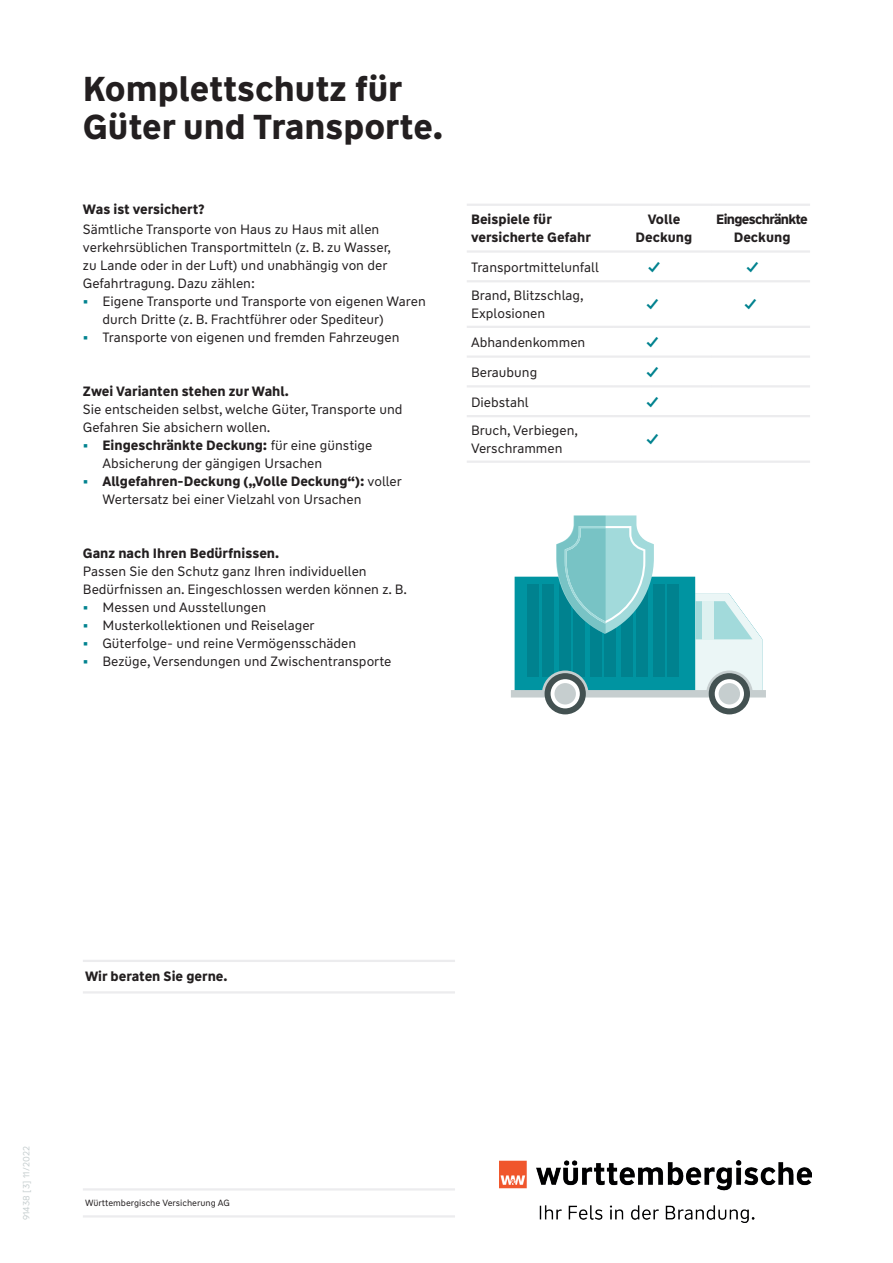
<style>
.page{position:relative;width:893px;height:1263px;background:#fff}
.page>*{position:absolute;margin:0;border:0;box-sizing:border-box;transform-origin:0 0}
.t1{font:700 34.5px/38.2px "WW Type";color:#231f20}
.t2{font:13.5px/18px "WW Type";color:#231f20}
.t3{font:700 13.5px/18px "WW Type";color:#231f20}
.t4{font:700 13.5px/18px "WW Type";letter-spacing:-.05em;color:#231f20;text-align:center}
.t5{font:700 13.5px "WW Type";color:#00828f}
.t6{font:9px "WW Type";color:#231f20}
.t7{font:9px "WW Type";letter-spacing:.01em;color:#c6cecf}
.s1{font-weight:700;color:#00828f}
.s2{font-weight:700}
</style>
<div class="page">
<hr style="left:83px;top:960px;width:372px;height:2px;background:#ececee">
<hr style="left:83px;top:991px;width:372px;height:2px;background:#ececee">
<hr style="left:83px;top:1188px;width:372px;height:2px;background:#ececee">
<hr style="left:83px;top:1215px;width:372px;height:2px;background:#ececee">
<hr style="left:467px;top:204px;width:147px;height:2px;background:#ececee">
<hr style="left:614px;top:204px;width:98px;height:2px;background:#ececee">
<hr style="left:712px;top:204px;width:98px;height:2px;background:#ececee">
<hr style="left:467px;top:250px;width:147px;height:3px;background:#ececee">
<hr style="left:614px;top:250px;width:98px;height:3px;background:#ececee">
<hr style="left:712px;top:250px;width:98px;height:3px;background:#ececee">
<hr style="left:467px;top:280px;width:147px;height:2px;background:#ececee">
<hr style="left:614px;top:280px;width:98px;height:2px;background:#ececee">
<hr style="left:712px;top:280px;width:98px;height:2px;background:#ececee">
<hr style="left:467px;top:326px;width:147px;height:2px;background:#ececee">
<hr style="left:614px;top:326px;width:98px;height:2px;background:#ececee">
<hr style="left:712px;top:326px;width:98px;height:2px;background:#ececee">
<hr style="left:467px;top:355px;width:147px;height:3px;background:#ececee">
<hr style="left:614px;top:355px;width:98px;height:3px;background:#ececee">
<hr style="left:712px;top:355px;width:98px;height:3px;background:#ececee">
<hr style="left:467px;top:385px;width:147px;height:2px;background:#ececee">
<hr style="left:614px;top:385px;width:98px;height:2px;background:#ececee">
<hr style="left:712px;top:385px;width:98px;height:2px;background:#ececee">
<hr style="left:467px;top:415px;width:147px;height:2px;background:#ececee">
<hr style="left:614px;top:415px;width:98px;height:2px;background:#ececee">
<hr style="left:712px;top:415px;width:98px;height:2px;background:#ececee">
<hr style="left:467px;top:461px;width:147px;height:2px;background:#ececee">
<hr style="left:614px;top:461px;width:98px;height:2px;background:#ececee">
<hr style="left:712px;top:461px;width:98px;height:2px;background:#ececee">
<img style="left:499px;top:1160px;width:312px;height:63px">
<svg style="left:511px;top:515px;width:255px;height:199px"></svg>
<h1 class="t1" style="left:83px;top:70px;width:362px">Komplettschutz für<br>Güter und Transporte.</h1>
<p class="t3" style="left:83px;top:200px;width:123px">Was ist versichert?</p>
<p class="t2" style="left:83px;top:220px;width:310px">Sämtliche Transporte von Haus zu Haus mit allen verkehrsüblichen Transportmitteln (z. B. zu Wasser, zu Lande oder in der Luft) und unabhängig von der Gefahrtragung. Dazu zählen:</p>
<p class="t2" style="left:102px;top:292px;width:325px;text-indent:-19px"><span class="s1">•</span> Eigene Transporte und Transporte von eigenen Waren durch Dritte (z. B. Frachtführer oder Spediteur)</p>
<p class="t2" style="left:83px;top:328px;width:318px"><span class="s1">•</span> Transporte von eigenen und fremden Fahrzeugen</p>
<p class="t3" style="left:83px;top:382px;width:207px">Zwei Varianten stehen zur Wahl.</p>
<p class="t2" style="left:83px;top:400px;width:321px">Sie entscheiden selbst, welche Güter, Transporte und<br>Gefahren Sie absichern wollen.</p>
<p class="t2" style="left:102px;top:436px;width:272px;text-indent:-19px"><span class="s1">•</span> <span class="s2">Eingeschränkte Deckung:</span> für eine günstige<br>Absicherung der gängigen Ursachen</p>
<p class="t2" style="left:102px;top:472px;width:301px;text-indent:-19px"><span class="s1">•</span> <span class="s2">Allgefahren-Deckung („Volle Deckung“):</span> voller<br>Wertersatz bei einer Vielzahl von Ursachen</p>
<p class="t3" style="left:83px;top:544px;width:198px">Ganz nach Ihren Bedürfnissen.</p>
<p class="t2" style="left:83px;top:562px;width:326px">Passen Sie den Schutz ganz Ihren individuellen<br>Bedürfnissen an. Eingeschlossen werden können z. B.</p>
<p class="t2" style="left:83px;top:598px;width:185px"><span class="s1">•</span> Messen und Ausstellungen</p>
<p class="t2" style="left:83px;top:616px;width:233px"><span class="s1">•</span> Musterkollektionen und Reiselager</p>
<p class="t2" style="left:83px;top:634px;width:275px"><span class="s1">•</span> Güterfolge- und reine Vermögensschäden</p>
<p class="t2" style="left:83px;top:652px;width:310px"><span class="s1">•</span> Bezüge, Versendungen und Zwischentransporte</p>
<p class="t3" style="left:471px;top:210px;width:121px">Beispiele für versicherte Gefahr</p>
<p class="t3" style="left:636px;top:210px;width:58px;text-align:center">Volle<br>Deckung</p>
<p class="t4" style="left:716px;top:210px;width:93px">Eingeschränkte<br>Deckung</p>
<p class="t2" style="left:471px;top:258px;width:129px">Transportmittelunfall</p>
<p class="t5" style="left:649px;top:258px;width:13px">✓</p>
<p class="t5" style="left:747px;top:258px;width:13px">✓</p>
<p class="t2" style="left:471px;top:287px;width:114px">Brand, Blitzschlag,<br>Explosionen</p>
<p class="t5" style="left:647px;top:296px;width:13px">✓</p>
<p class="t5" style="left:745px;top:296px;width:13px">✓</p>
<p class="t2" style="left:471px;top:333px;width:116px">Abhandenkommen</p>
<p class="t5" style="left:647px;top:333px;width:13px">✓</p>
<p class="t2" style="left:471px;top:363px;width:68px">Beraubung</p>
<p class="t5" style="left:647px;top:363px;width:13px">✓</p>
<p class="t2" style="left:471px;top:393px;width:59px">Diebstahl</p>
<p class="t5" style="left:647px;top:393px;width:13px">✓</p>
<p class="t2" style="left:471px;top:422px;width:109px">Bruch, Verbiegen,<br>Verschrammen</p>
<p class="t5" style="left:647px;top:430px;width:13px">✓</p>
<p class="t3" style="left:85px;top:968px;width:144px">Wir beraten Sie gerne.</p>
<p class="t7" style="left:21px;top:1220px;width:76px;rotate:-90deg">91438 [3] 11/2022</p>
<p class="t6" style="left:85px;top:1198px;width:146px">Württembergische Versicherung AG</p>
</div>
